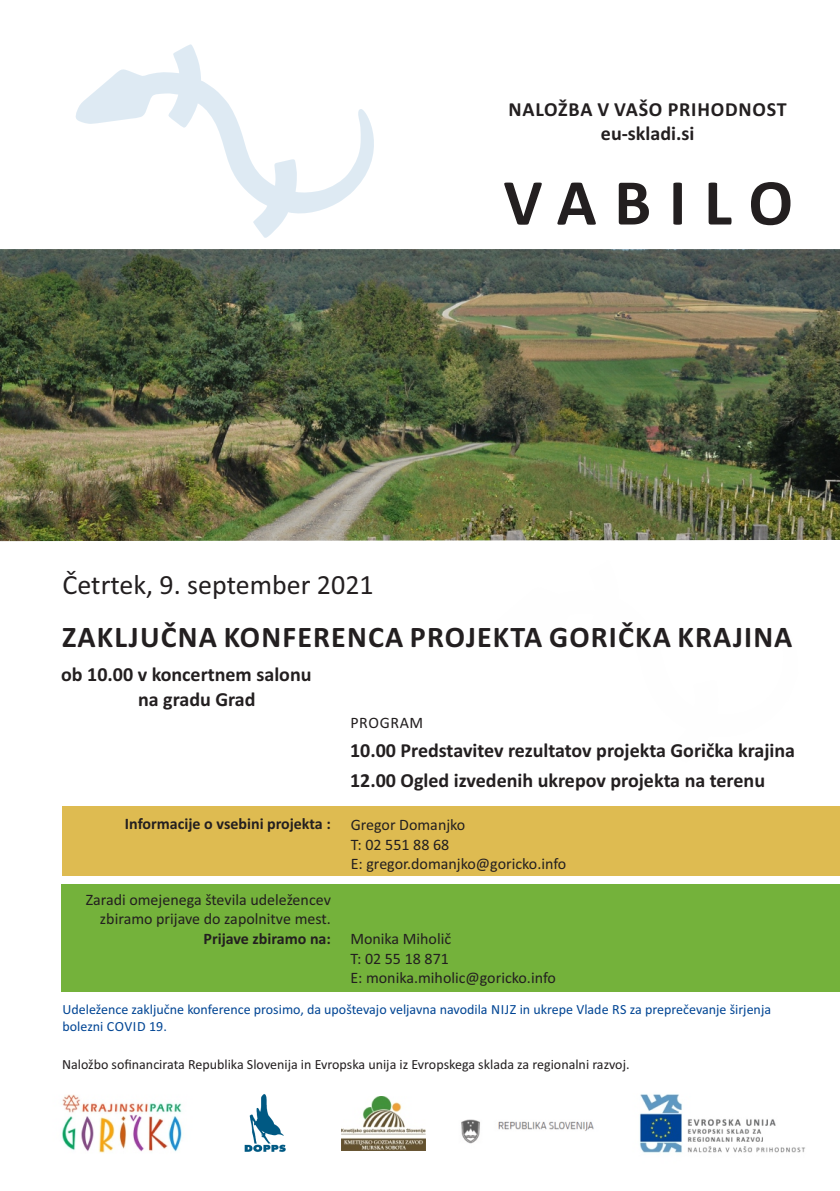
<style>
.page{position:relative;width:840px;height:1191px;background:#fff}
.page>*{position:absolute;margin:0;border:0;box-sizing:border-box;transform-origin:0 0}
.t1{font:700 66px "Calibri";letter-spacing:.265em;color:#231f20}
.t2{font:700 30px "Calibri";letter-spacing:.04em;color:#231f20}
.t3{font:28px "Calibri";color:#231f20}
.t4{font:700 20px/30px "Calibri";color:#231f20}
.t5{font:700 20px/24.4px "Calibri";letter-spacing:.04em;color:#231f20;text-align:center}
.t6{font:16px/19.6px "Calibri";color:#231f20}
.t7{font:700 16px "Calibri";color:#231f20}
.t8{font:16px "Calibri";letter-spacing:.04em;color:#231f20}
.t9{font:14px/17px "Calibri";color:#004594}
.t10{font:14px "Calibri";color:#231f20}
.s1{font-weight:700}
</style>
<div class="page">
<div style="left:62px;top:884px;width:777px;height:108px;background:#74b23b"></div>
<img style="left:61px;top:1094px;width:121px;height:59px">
<img style="left:244px;top:1094px;width:42px;height:58px">
<img style="left:341px;top:1096px;width:84px;height:54px">
<img style="left:639px;top:1094px;width:166px;height:59px">
<img style="left:461px;top:1119px;width:133px;height:25px">
<img style="left:0;top:249px;width:839px;height:292px">
<div style="left:62px;top:807px;width:777px;height:69px;background:#debb51"></div>
<svg style="left:75px;top:44px;width:299px;height:194px"></svg>
<p class="t5" style="left:508px;top:99px;width:280px">NALOŽBA V VAŠO PRIHODNOST eu-skladi.si</p>
<h1 class="t1" style="left:503px;top:175px;width:291px">VABILO</h1>
<h3 class="t3" style="left:63px;top:573px;width:312px">Četrtek, 9. september 2021</h3>
<h2 class="t2" style="left:62px;top:624px;width:731px">ZAKLJUČNA KONFERENCA PROJEKTA GORIČKA KRAJINA</h2>
<p class="t4" style="left:138px;top:664px;width:175px;line-height:24.4px;text-indent:-77px">ob 10.00 v koncertnem salonu na gradu Grad</p>
<p class="t8" style="left:350px;top:716px;width:74px">PROGRAM</p>
<p class="t4" style="left:350px;top:737px;width:446px">10.00 Predstavitev rezultatov projekta Gorička krajina<br>12.00 Ogled izvedenih ukrepov projekta na terenu</p>
<p class="t6" style="left:350px;top:815px;width:217px;text-indent:-226px"><span class="s1">Informacije o vsebini projekta :</span> Gregor Domanjko<br>T: 02 551 88 68<br>E: gregor.domanjko@goricko.info</p>
<p class="t6" style="left:86px;top:890px;width:247px;text-align:right">Zaradi omejenega števila udeležencev zbiramo prijave do zapolnitve mest.</p>
<p class="t7" style="left:203px;top:931px;width:129px">Prijave zbiramo na:</p>
<p class="t6" style="left:350px;top:930px;width:207px">Monika Miholič<br>T: 02 55 18 871<br>E: monika.miholic@goricko.info</p>
<p class="t9" style="left:62px;top:1001px;width:709px">Udeležence zaključne konference prosimo, da upoštevajo veljavna navodila NIJZ in ukrepe Vlade RS za preprečevanje širjenja bolezni COVID 19.</p>
<p class="t10" style="left:62px;top:1058px;width:568px">Naložbo sofinancirata Republika Slovenija in Evropska unija iz Evropskega sklada za regionalni razvoj.</p>
</div>
